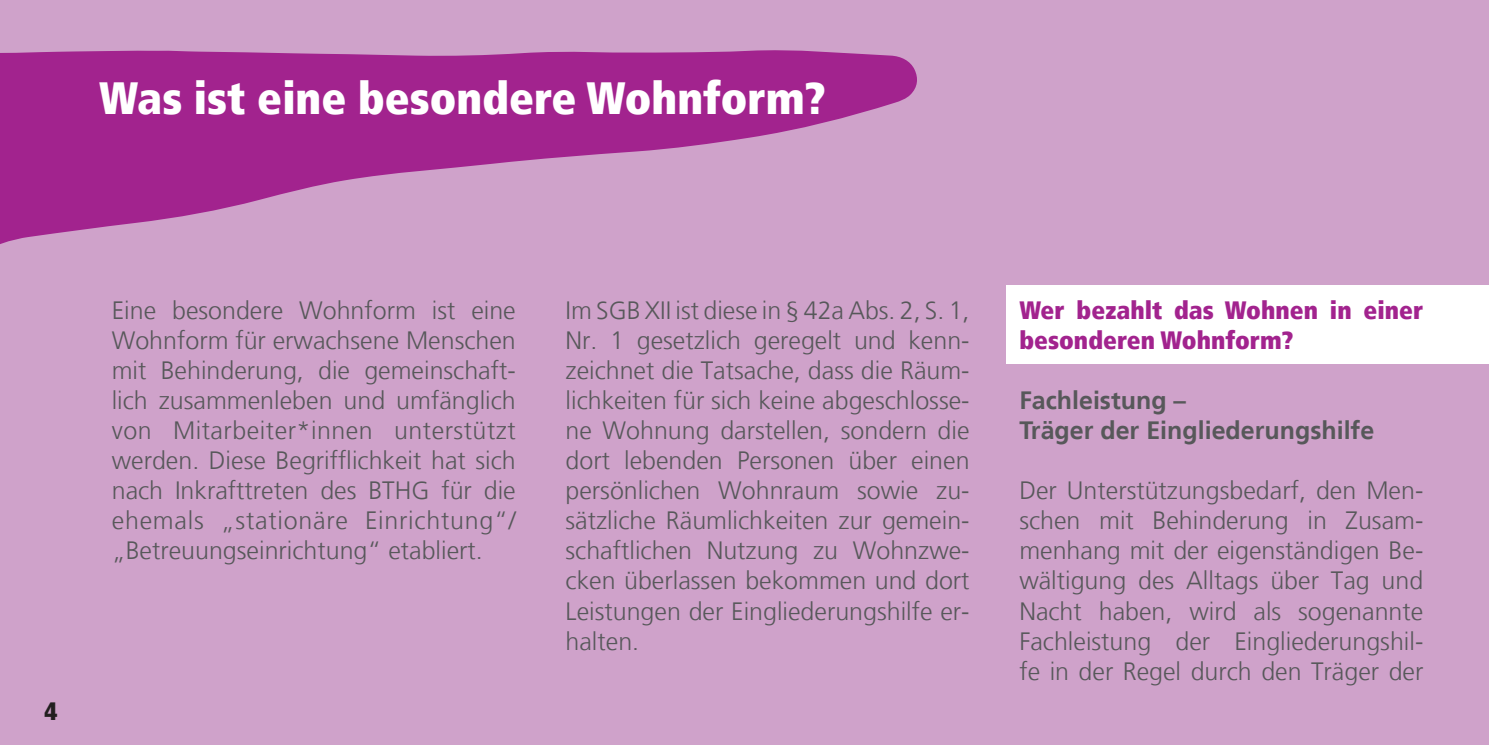
<style>
.page{position:relative;width:1489px;height:745px;background:#fff}
.page>*{position:absolute;margin:0;border:0;box-sizing:border-box;transform-origin:0 0}
.t1{font:900 condensed 45px "Frutiger LT";color:#fff}
.t2{font:300 25px/30px "Frutiger LT";color:#57585a;text-align:justify}
.t3{font:900 condensed 25px/30px "Frutiger LT";color:#a2238e}
.t4{font:700 25px "Frutiger LT";color:#57585a}
.t5{font:900 condensed 25px "Frutiger LT";color:#231f20}
</style>
<div class="page">
<div style="left:0;top:0;width:1488px;height:744px;background:#cfa2ca"></div>
<svg style="left:0;top:50px;width:917px;height:194px;fill:#a2238e"></svg>
<div style="left:1006px;top:286px;width:482px;height:78px;background:#fff"></div>
<p class="t1" style="left:99px;top:71px;width:728px">Was ist eine besondere Wohnform?</p>
<p class="t5" style="left:45px;top:695px;width:15px">4</p>
<p class="t2" style="left:112px;top:295px;width:405px">Eine besondere Wohnform ist eine Wohnform für erwachsene Menschen mit Behinderung, die gemeinschaft&shy;lich zusammenleben und umfänglich von Mitarbeiter*innen unterstützt werden. Diese Begrifflichkeit hat sich nach Inkrafttreten des BTHG für die ehemals „stationäre Einrichtung“/ „Betreuungseinrichtung“ etabliert.</p>
<p class="t2" style="left:565px;top:295px;width:405px">Im SGB XII ist diese in § 42a Abs. 2, S. 1, Nr. 1 gesetzlich geregelt und kenn&shy;zeichnet die Tatsache, dass die Räum&shy;lichkeiten für sich keine abgeschlosse&shy;ne Wohnung darstellen, sondern die dort lebenden Personen über einen persönlichen Wohnraum sowie zu&shy;sätzliche Räumlichkeiten zur gemein&shy;schaftlichen Nutzung zu Wohnzwe&shy;cken überlassen bekommen und dort Leistungen der Eingliederungshilfe er&shy;halten.</p>
<p class="t3" style="left:1019px;top:295px;width:405px">Wer bezahlt das Wohnen in einer besonderen Wohnform?</p>
<p class="t4" style="left:1019px;top:385px;width:168px">Fachleistung –</p>
<p class="t4" style="left:1019px;top:415px;width:356px">Träger der Eingliederungshilfe</p>
<p class="t2" style="left:1019px;top:475px;width:405px">Der Unterstützungsbedarf, den Men&shy;schen mit Behinderung in Zusam&shy;menhang mit der eigenständigen Be&shy;wältigung des Alltags über Tag und Nacht haben, wird als sogenannte Fachleistung der Eingliederungshil&shy;fe in der Regel durch den Träger der</p>
</div>
